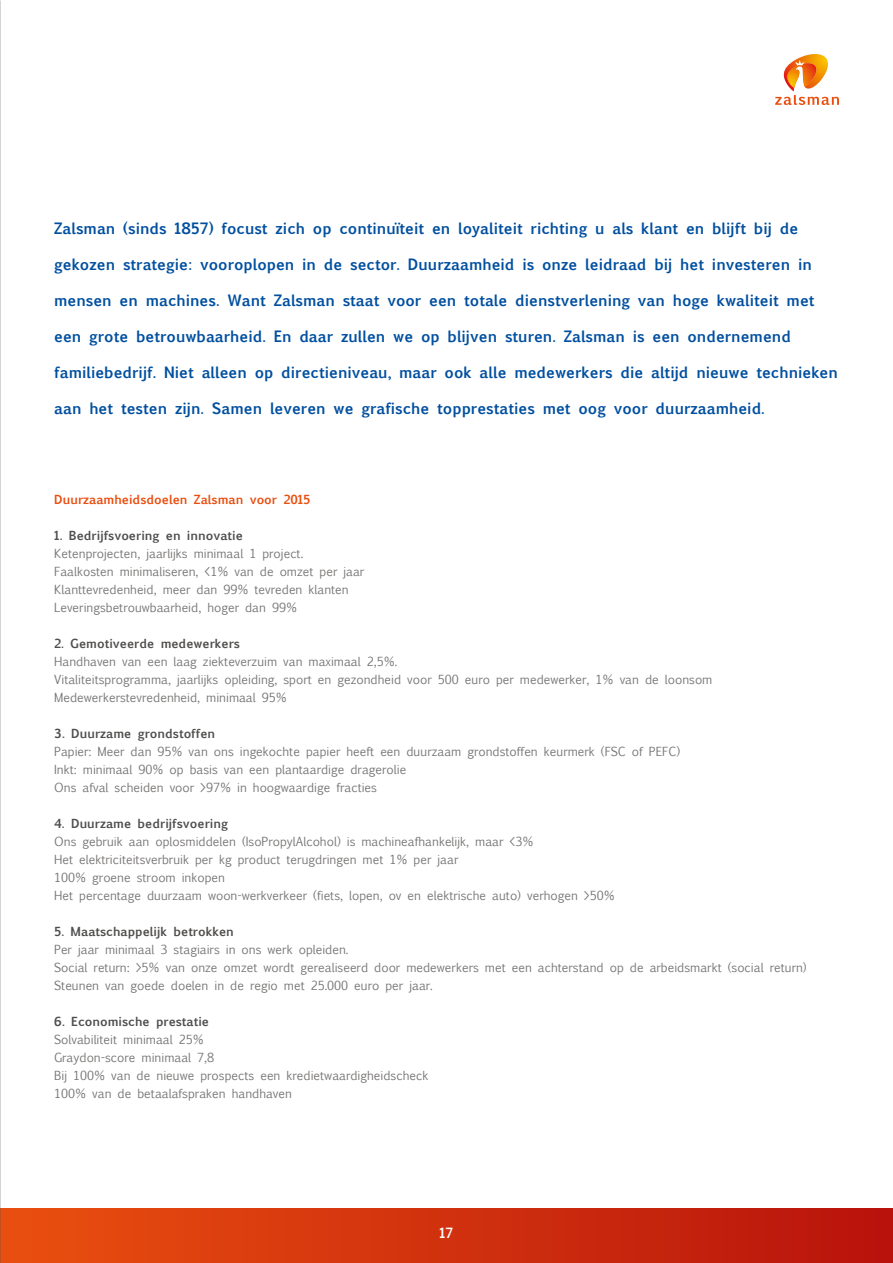
<style>
.page{position:relative;width:893px;height:1263px;background:#fff}
.page>*{position:absolute;margin:0;border:0;box-sizing:border-box;transform-origin:0 0}
.t1{font:700 15px "Euphemia UCAS";color:#004f9f}
.t2{font:700 13.5px "Euphemia UCAS";color:#fff}
.t3{font:12px/18px "Euphemia UCAS";color:#767473}
.t4{font:700 12px "Euphemia UCAS";color:#504e4d}
.t5{font:700 12px "Euphemia UCAS";color:#e94e0f}
</style>
<div class="page">
<div style="left:0;top:1208px;width:893px;height:55px;background:linear-gradient(to right,#ea4f10,#b8130c)"></div>
<img style="left:0;top:0;width:1px;height:1263px">
<svg style="left:775px;top:54px;width:64px;height:51px"></svg>
<p class="t1" style="left:54px;top:217px;width:746px">Zalsman (sinds 1857) focust zich op continuïteit en loyaliteit richting u als klant en blijft bij de</p>
<p class="t1" style="left:54px;top:253px;width:759px">gekozen strategie: vooroplopen in de sector. Duurzaamheid is onze leidraad bij het investeren in</p>
<p class="t1" style="left:54px;top:289px;width:762px">mensen en machines. Want Zalsman staat voor een totale dienstverlening van hoge kwaliteit met</p>
<p class="t1" style="left:54px;top:325px;width:738px">een grote betrouwbaarheid. En daar zullen we op blijven sturen. Zalsman is een ondernemend</p>
<p class="t1" style="left:54px;top:361px;width:785px">familiebedrijf. Niet alleen op directieniveau, maar ook alle medewerkers die altijd nieuwe technieken</p>
<p class="t1" style="left:54px;top:397px;width:712px">aan het testen zijn. Samen leveren we grafische topprestaties met oog voor duurzaamheid.</p>
<p class="t5" style="left:54px;top:490px;width:258px">Duurzaamheidsdoelen Zalsman voor 2015</p>
<p class="t4" style="left:54px;top:526px;width:190px">1. Bedrijfsvoering en innovatie</p>
<p class="t3" style="left:54px;top:544px;width:312px">Ketenprojecten, jaarlijks minimaal 1 project.<br>Faalkosten minimaliseren, &lt;1% van de omzet per jaar Klanttevredenheid, meer dan 99% tevreden klanten Leveringsbetrouwbaarheid, hoger dan 99%</p>
<p class="t4" style="left:54px;top:634px;width:187px">2. Gemotiveerde medewerkers</p>
<p class="t3" style="left:54px;top:652px;width:660px">Handhaven van een laag ziekteverzuim van maximaal 2,5%.<br>Vitaliteitsprogramma, jaarlijks opleiding, sport en gezondheid voor 500 euro per medewerker, 1% van de loonsom<br>Medewerkerstevredenheid, minimaal 95%</p>
<p class="t4" style="left:54px;top:724px;width:162px">3. Duurzame grondstoffen</p>
<p class="t3" style="left:54px;top:742px;width:627px">Papier: Meer dan 95% van ons ingekochte papier heeft een duurzaam grondstoffen keurmerk (FSC of PEFC)<br>Inkt: minimaal 90% op basis van een plantaardige dragerolie<br>Ons afval scheiden voor &gt;97% in hoogwaardige fracties</p>
<p class="t4" style="left:54px;top:814px;width:175px">4. Duurzame bedrijfsvoering</p>
<p class="t3" style="left:54px;top:832px;width:562px">Ons gebruik aan oplosmiddelen (IsoPropylAlcohol) is machineafhankelijk, maar &lt;3%<br>Het elektriciteitsverbruik per kg product terugdringen met 1% per jaar<br>100% groene stroom inkopen<br>Het percentage duurzaam woon-werkverkeer (fiets, lopen, ov en elektrische auto) verhogen &gt;50%</p>
<p class="t4" style="left:54px;top:922px;width:181px">5. Maatschappelijk betrokken</p>
<p class="t3" style="left:54px;top:940px;width:754px">Per jaar minimaal 3 stagiairs in ons werk opleiden.<br>Social return: &gt;5% van onze omzet wordt gerealiseerd door medewerkers met een achterstand op de arbeidsmarkt (social return)<br>Steunen van goede doelen in de regio met 25.000 euro per jaar.</p>
<p class="t4" style="left:54px;top:1012px;width:156px">6. Economische prestatie</p>
<p class="t3" style="left:54px;top:1030px;width:376px">Solvabiliteit minimaal 25%<br>Graydon-score minimaal 7,8<br>Bij 100% van de nieuwe prospects een kredietwaardigheidscheck 100% van de betaalafspraken handhaven</p>
<p class="t2" style="left:440px;top:1222px;width:15px">17</p>
</div>
